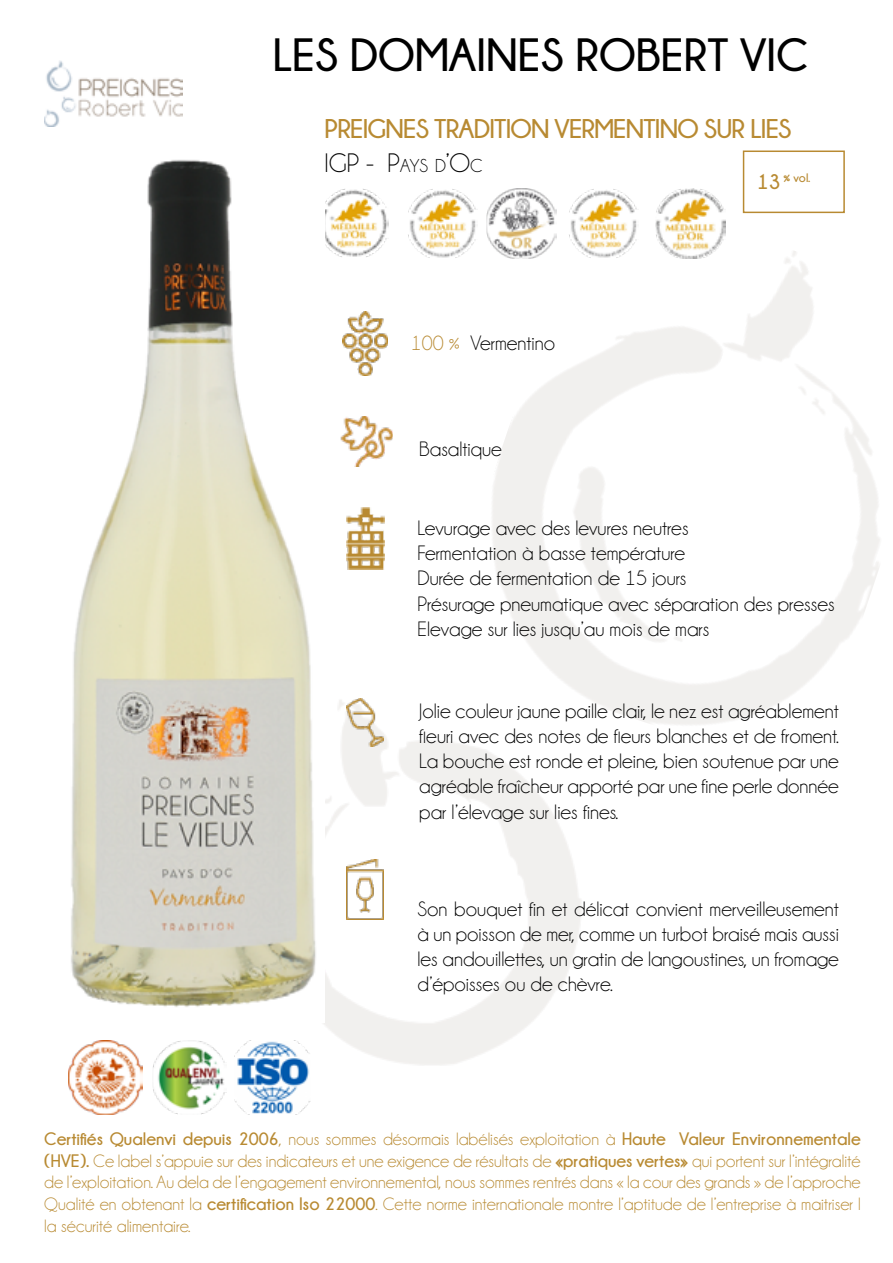
<style>
.page{position:relative;width:893px;height:1263px;background:#fff}
.page>*{position:absolute;margin:0;border:0;box-sizing:border-box;transform-origin:0 0}
.t1{font:700 46.5px "Champagne&Limousines";color:#000}
.t2{font:700 27px "Champagne&Limousines";letter-spacing:-.03em;color:#b88a32}
.t3{font:27px "Champagne&Limousines";color:#000}
.t4{font:21px/25.2px "Champagne&Limousines";color:#000;text-align:justify}
.t5{font:18px/21.6px "Champagne&Limousines";color:#b88a32;text-align:justify}
.t6{font:700 12.3px "Champagne&Limousines";color:#b88a32}
.s1{font-size:18.9px}
.s2{font-size:21px}
.s3{color:#b88a32}
.s4{font-weight:700}
</style>
<div class="page">
<img style="left:69px;top:1040px;width:74px;height:74px">
<img style="left:153px;top:1040px;width:73px;height:74px">
<img style="left:235px;top:1040px;width:75px;height:74px">
<img style="left:276px;top:686px;width:309px;height:386px">
<img style="left:44px;top:60px;width:139px;height:67px">
<div style="left:743px;top:151px;width:102px;height:62px;border:2px solid #b88a32"></div>
<img style="left:343px;top:311px;width:44px;height:64px">
<img style="left:340px;top:416px;width:53px;height:50px">
<img style="left:347px;top:698px;width:37px;height:49px">
<img style="left:346px;top:507px;width:38px;height:63px">
<img style="left:346px;top:859px;width:38px;height:61px">
<img style="left:408px;top:188px;width:69px;height:70px">
<img style="left:325px;top:189px;width:64px;height:68px">
<img style="left:487px;top:188px;width:69px;height:70px">
<img style="left:569px;top:188px;width:69px;height:70px">
<img style="left:655px;top:188px;width:70px;height:70px">
<img style="left:71px;top:159px;width:254px;height:863px">
<h1 class="t1" style="left:273px;top:29px;width:537px">LES DOMAINES ROBERT VIC</h1>
<p class="t2" style="left:325px;top:114px;width:469px">PREIGNES TRADITION VERMENTINO SUR LIES</p>
<p class="t3" style="left:325px;top:149px;width:159px">IGP - P<span class="s1">AYS D</span>’O<span class="s1">C</span></p>
<p class="t6" style="left:757px;top:171px;width:55px"><span class="s2">13</span> % vol.</p>
<p class="t4" style="left:411px;top:330px;width:146px"><span class="s3">100 %</span> Vermentino</p>
<p class="t4" style="left:419px;top:436px;width:84px">Basaltique</p>
<p class="t4" style="left:418px;top:515px;width:272px">Levurage avec des levures neutres</p>
<p class="t4" style="left:418px;top:541px;width:269px">Fermentation à basse température</p>
<p class="t4" style="left:418px;top:566px;width:270px">Durée de fermentation de 15 jours</p>
<p class="t4" style="left:418px;top:591px;width:419px">Présurage pneumatique avec séparation des presses</p>
<p class="t4" style="left:418px;top:616px;width:293px">Elevage sur lies jusqu’au mois de mars</p>
<p class="t4" style="left:419px;top:698px;width:421px">Jolie couleur jaune paille clair, le nez est agréablement fleuri avec des notes de fleurs blanches et de froment.<br>La bouche est ronde et pleine, bien soutenue par une agréable fraîcheur apporté par une fine perle donnée par l’élevage sur lies fines.</p>
<p class="t4" style="left:418px;top:896px;width:423px">Son bouquet fin et délicat convient merveilleusement à un poisson de mer, comme un turbot braisé mais aussi les andouillettes, un gratin de langoustines, un fromage d’époisses ou de chèvre.</p>
<p class="t5" style="left:44px;top:1128px;width:818px"><span class="s4">Certifiés Qualenvi depuis 2006</span>, nous sommes désormais labélisés exploitation à <span class="s4">Haute Valeur Environnementale (HVE).</span> Ce label s’appuie sur des indicateurs et une exigence de résultats de <span class="s4">«pratiques vertes»</span> qui portent sur l’intégralité de l’exploitation. Au dela de l’engagement environnemental, nous sommes rentrés dans « la cour des grands » de l’approche Qualité en obtenant la <span class="s4">certification Iso 22000</span>. Cette norme internationale montre l’aptitude de l’entreprise à maitriser l la sécurité alimentaire.</p>
</div>
